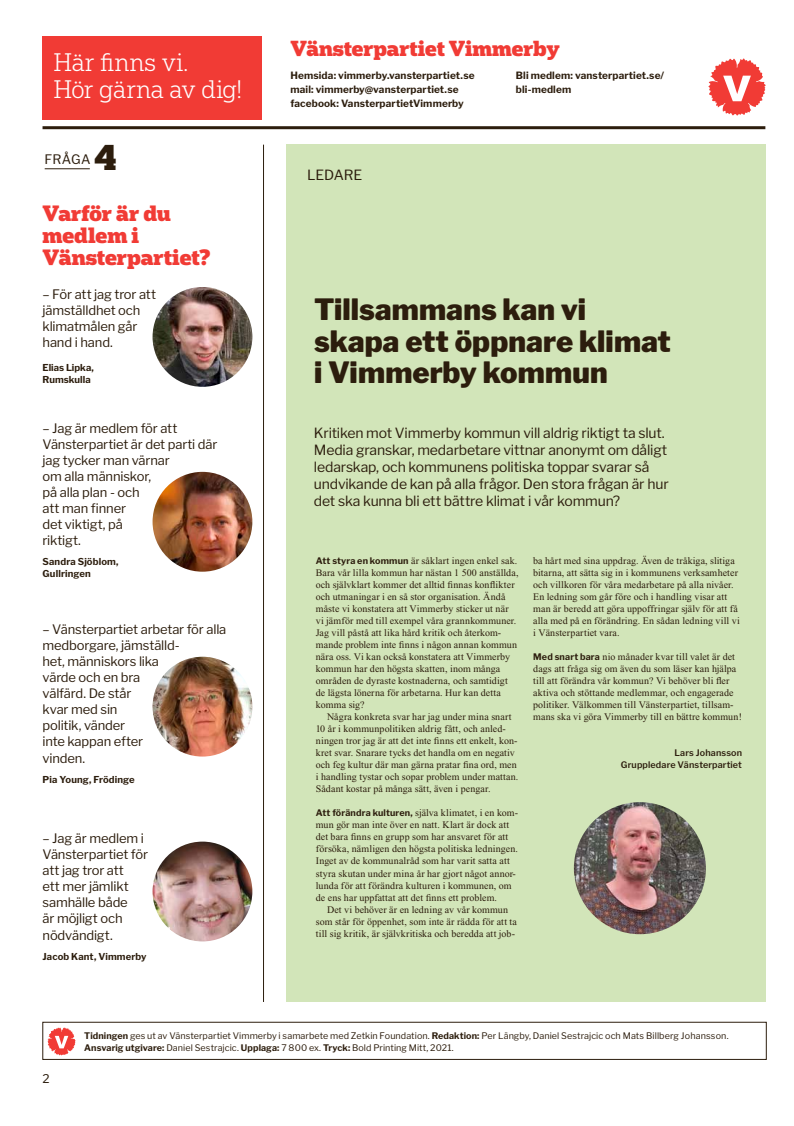
<style>
.page{position:relative;width:794px;height:1126px;background:#fff}
.page>*{position:absolute;margin:0;border:0;box-sizing:border-box;transform-origin:0 0}
.t1{font:900 34px "Popular";color:#2c1d0d}
.t2{font:900 29.1px/31.6px "Libre Franklin";letter-spacing:.005em;color:#2c1d0d}
.t3{font:300 24px/27px "Popular";letter-spacing:.01em;color:#fff}
.t4{font:900 21px/22px "Popular";letter-spacing:-.005em;color:#f13b35}
.t5{font:900 20.6px "Popular";letter-spacing:-.005em;color:#f13b35}
.t6{font:14px/17px "Libre Franklin";letter-spacing:-.015em;color:#2c1d0d}
.t7{font:13px/16px "Libre Franklin";letter-spacing:-.015em;color:#2c1d0d}
.t8{font:12px "Libre Franklin";color:#2c1d0d}
.t9{font:10px/12px "Times New Roman";letter-spacing:.01em;color:#2c1d0d}
.t10{font:700 10px/14px "Libre Franklin";letter-spacing:.01em;color:#2c1d0d}
.t11{font:700 9.5px/12px "Libre Franklin";letter-spacing:.01em;color:#2c1d0d}
.t12{font:9px/12px "Libre Franklin";letter-spacing:.005em;color:#2c1d0d}
.t13{font:600 9px/12px "Libre Franklin";letter-spacing:.015em;color:#2c1d0d;text-align:right}
.s1{color:#fff}
.s2{font-family:"Libre Franklin";font-weight:700;font-size:9px}
.s3{font-weight:700}
</style>
<div class="page">
<div style="left:287px;top:144px;width:479px;height:857px;background:#d2e5b9"></div>
<hr style="left:43px;top:126px;width:722px;height:3px;background:#2c1d0d">
<div style="left:43px;top:1021px;width:723px;height:38px;border:1px solid #2c1d0d"></div>
<svg style="left:48px;top:1027px;width:28px;height:28px"></svg>
<hr style="left:263px;top:145px;width:1px;height:856px;background:#2c1d0d">
<svg style="left:708px;top:58px;width:57px;height:58px"></svg>
<div style="left:43px;top:37px;width:219px;height:83px;background:#f13b35"></div>
<img style="left:574px;top:802px;width:132px;height:132px;border-radius:66px">
<hr style="left:45px;top:168px;width:45px;height:1px;background:#2c1d0d">
<img style="left:153px;top:841px;width:99px;height:100px;border-radius:50px">
<img style="left:153px;top:287px;width:99px;height:100px;border-radius:50px">
<img style="left:153px;top:472px;width:99px;height:99px;border-radius:50px">
<img style="left:153px;top:656px;width:99px;height:100px;border-radius:50px">
<h3 class="t3" style="left:54px;top:48px;width:189px">Här finns vi.<br>Hör gärna av dig!</h3>
<h3 class="t7" style="left:44px;top:150px;width:48px">FRÅGA</h3>
<h1 class="t1" style="left:94px;top:135px;width:24px">4</h1>
<h3 class="t4" style="left:43px;top:202px;width:169px">Varför är du medlem i<br>Vänsterpartiet?</h3>
<h3 class="t7" style="left:43px;top:285px;width:115px">– För att jag tror att jämställdhet och klimatmålen går hand i hand.</h3>
<p class="t11" style="left:43px;top:361px;width:53px">Elias Lipka,<br>Rumskulla</p>
<h3 class="t7" style="left:43px;top:419px;width:176px">– Jag är medlem för att<br>Vänsterpartiet är det parti där jag tycker man värnar<br>om alla människor,<br>på alla plan - och<br>att man finner<br>det viktigt, på<br>riktigt.</h3>
<p class="t11" style="left:43px;top:555px;width:78px">Sandra Sjöblom,<br>Gullringen</p>
<h3 class="t7" style="left:43px;top:620px;width:185px">– Vänsterpartiet arbetar för alla medborgare, jämställd-<br>het, människors lika<br>värde och en bra<br>välfärd. De står<br>kvar med sin<br>politik, vänder<br>inte kappan efter<br>vinden.</h3>
<p class="t11" style="left:43px;top:772px;width:94px">Pia Young, Frödinge</p>
<h3 class="t7" style="left:43px;top:829px;width:107px">– Jag är medlem i<br>Vänsterpartiet för att jag tror att<br>ett mer jämlikt samhälle både<br>är möjligt och nödvändigt.</h3>
<p class="t11" style="left:43px;top:949px;width:106px">Jacob Kant, Vimmerby</p>
<h3 class="t5" style="left:290px;top:35px;width:271px">Vänsterpartiet Vimmerby</h3>
<p class="t10" style="left:290px;top:68px;width:192px">Hemsida: vimmerby.vansterpartiet.se mail: vimmerby@vansterpartiet.se facebook: VansterpartietVimmerby<span class="s1">msi</span></p>
<p class="t10" style="left:516px;top:68px;width:150px">Bli medlem: vansterpartiet.se/ bli-medlem</p>
<h3 class="t6" style="left:307px;top:165px;width:57px">LEDARE</h3>
<h2 class="t2" style="left:314px;top:291px;width:358px">Tillsammans kan vi skapa ett öppnare klimat i Vimmerby kommun</h2>
<p class="t6" style="left:314px;top:422px;width:356px">Kritiken mot Vimmerby kommun vill aldrig riktigt ta slut.<br>Media granskar, medarbetare vittnar anonymt om dåligt ledarskap, och kommunens politiska toppar svarar så undvikande de kan på alla frågor. Den stora frågan är hur det ska kunna bli ett bättre klimat i vår kommun?</p>
<p class="t9" style="left:316px;top:555px;width:204px"><span class="s2">Att styra en kommun</span> är såklart ingen enkel sak.<br>Bara vår lilla kommun har nästan 1 500 anställda, och självklart kommer det alltid finnas konflikter och utmaningar i en så stor organisation. Ändå måste vi konstatera att Vimmerby sticker ut när vi jämför med till exempel våra grannkommuner.<br>Jag vill påstå att lika hård kritik och återkom&shy;mande problem inte finns i någon annan kommun nära oss. Vi kan också konstatera att Vimmerby kommun har den högsta skatten, inom många områden de dyraste kostnaderna, och samtidigt de lägsta lönerna för arbetarna. Hur kan detta komma sig?</p>
<p class="t9" style="left:316px;top:711px;width:204px;text-indent:11px">Några konkreta svar har jag under mina snart 10 år i kommunpolitiken aldrig fått, och anled&shy;ningen tror jag är att det inte finns ett enkelt, kon&shy;kret svar. Snarare tycks det handla om en negativ och feg kultur där man gärna pratar fina ord, men i handling tystar och sopar problem under mattan.<br>Sådant kostar på många sätt, även i pengar.</p>
<p class="t9" style="left:316px;top:807px;width:204px"><span class="s2">Att förändra kulturen,</span> själva klimatet, i en kom&shy;mun gör man inte över en natt. Klart är dock att det bara finns en grupp som har ansvaret för att försöka, nämligen den högsta politiska ledningen.<br>Inget av de kommunalråd som har varit satta att styra skutan under mina år har gjort något annor&shy;lunda för att förändra kulturen i kommunen, om de ens har uppfattat att det finns ett problem.</p>
<p class="t9" style="left:316px;top:903px;width:203px;text-align:center">Det vi behöver är en ledning av vår kommun<br>som står för öppenhet, som inte är rädda för att ta till sig kritik, är självkritiska och beredda att job-</p>
<p class="t9" style="left:533px;top:555px;width:208px">ba hårt med sina uppdrag. Även de tråkiga, slitiga bitarna, att sätta sig in i kommunens verksamheter och villkoren för våra medarbetare på alla nivåer.<br>En ledning som går före och i handling visar att man är beredd att göra uppoffringar själv för att få alla med på en förändring. En sådan ledning vill vi i Vänsterpartiet vara.</p>
<p class="t9" style="left:533px;top:651px;width:210px"><span class="s2">Med snart bara</span> nio månader kvar till valet är det dags att fråga sig om även du som läser kan hjälpa till att förändra vår kommun? Vi behöver bli fler aktiva och stöttande medlemmar, och engagerade politiker. Välkommen till Vänsterpartiet, tillsam&shy;mans ska vi göra Vimmerby till en bättre kommun!</p>
<p class="t13" style="left:621px;top:746px;width:123px">Lars Johansson<br>Gruppledare Vänsterpartiet</p>
<p class="t8" style="left:43px;top:1069px;width:9px">2</p>
<p class="t12" style="left:84px;top:1028px;width:646px"><span class="s3">Tidningen</span> ges ut av Vänsterpartiet Vimmerby i samarbete med Zetkin Foundation. <span class="s3">Redaktion:</span> Per Längby, Daniel Sestrajcic och Mats Billberg Johansson.<br><span class="s3">Ansvarig utgivare:</span> Daniel Sestrajcic. <span class="s3">Upplaga:</span> 7 800 ex. <span class="s3">Tryck:</span> Bold Printing Mitt, 2021.</p>
</div>
